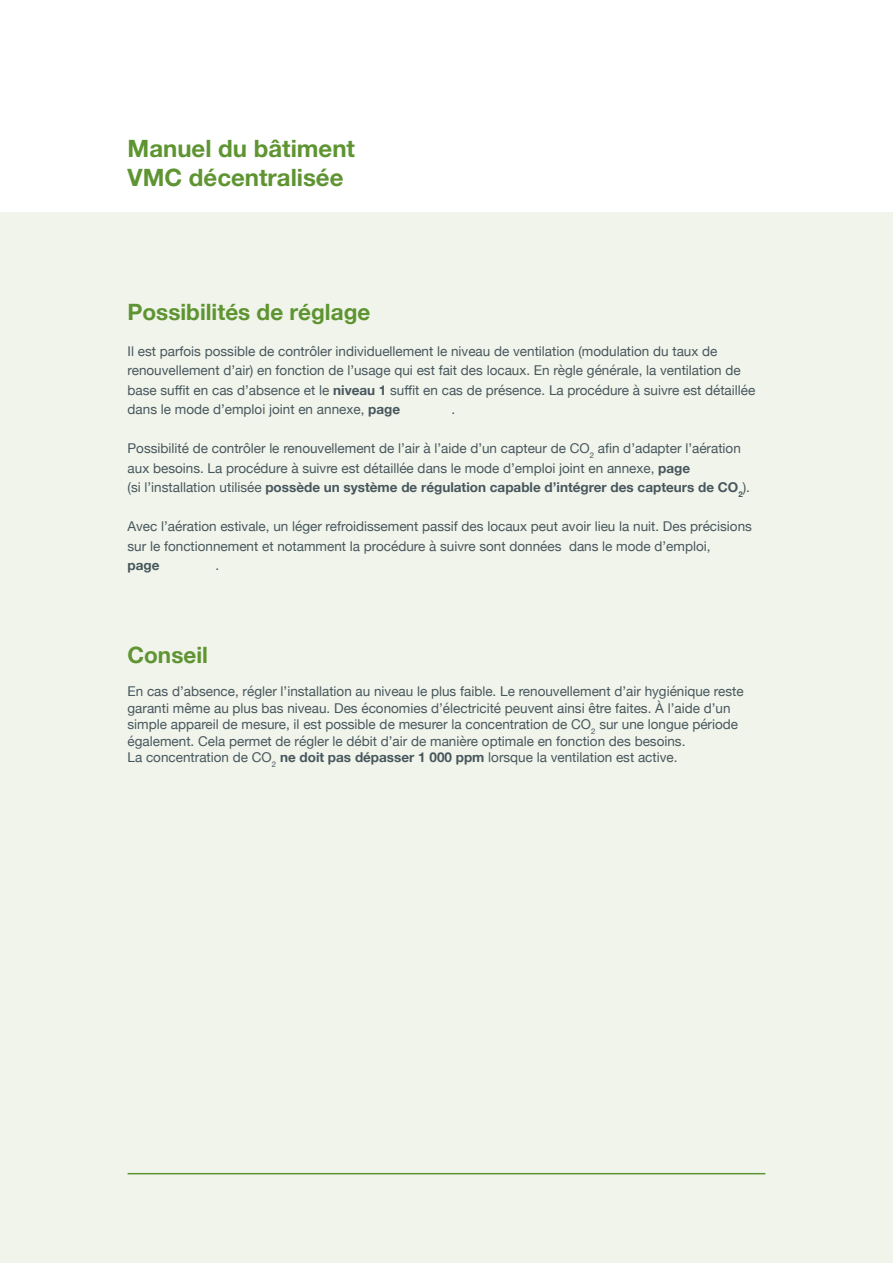
<style>
.page{position:relative;width:893px;height:1263px;background:#fff}
.page>*{position:absolute;margin:0;border:0;box-sizing:border-box;transform-origin:0 0}
.t1{font:700 24px/28.8px "Helvetica Neue LT Std";color:#5e9431}
.t2{font:700 22.5px "Helvetica Neue";color:#5e9431}
.t3{font:13.5px/19.5px "Helvetica Neue";color:#47575e}
.t4{font:700 13.5px "Helvetica Neue";color:#47575e}
.s1{font-weight:700}
</style>
<div class="page">
<div style="left:0;top:213px;width:893px;height:1050px;background:#f1f4ea"></div>
<hr style="left:128px;top:1173px;width:637px;height:1px;background:#5e9431">
<h1 class="t1" style="left:128px;top:134px;width:229px">Manuel du bâtiment<br>VMC décentralisée</h1>
<h2 class="t2" style="left:128px;top:298px;width:244px">Possibilités de réglage</h2>
<p class="t3" style="left:128px;top:342px;width:629px">Il est parfois possible de contrôler individuellement le niveau de ventilation (modulation du taux de renouvellement d’air) en fonction de l’usage qui est fait des locaux. En règle générale, la ventilation de base suffit en cas d’absence et le <span class="s1">niveau 1</span> suffit en cas de présence. La procédure à suivre est détaillée dans le mode d’emploi joint en annexe, <span class="s1">page</span></p>
<p class="t3" style="left:452px;top:400px;width:5px">.</p>
<p class="t3" style="left:128px;top:439px;width:624px">Possibilité de contrôler le renouvellement de l’air à l’aide d’un capteur de CO<sub>2</sub> afin d’adapter l’aération aux besoins. La procédure à suivre est détaillée dans le mode d’emploi joint en annexe, <span class="s1">page<br></span>(si l’installation utilisée <span class="s1">possède un système de régulation capable d’intégrer des capteurs de CO</span><sub>2</sub>).</p>
<p class="t3" style="left:128px;top:517px;width:626px">Avec l’aération estivale, un léger refroidissement passif des locaux peut avoir lieu la nuit. Des précisions sur le fonctionnement et notamment la procédure à suivre sont données dans le mode d’emploi,</p>
<p class="t4" style="left:128px;top:557px;width:33px">page</p>
<p class="t3" style="left:215px;top:556px;width:5px">.</p>
<h2 class="t2" style="left:128px;top:641px;width:82px">Conseil</h2>
<p class="t3" style="left:128px;top:684px;width:618px;line-height:16.5px">En cas d’absence, régler l’installation au niveau le plus faible. Le renouvellement d’air hygiénique reste garanti même au plus bas niveau. Des économies d’électricité peuvent ainsi être faites. À l’aide d’un simple appareil de mesure, il est possible de mesurer la concentration de CO<sub>2</sub> sur une longue période également. Cela permet de régler le débit d’air de manière optimale en fonction des besoins.<br>La concentration de CO<sub>2</sub> <span class="s1">ne doit pas dépasser 1 000 ppm</span> lorsque la ventilation est active.</p>
</div>
